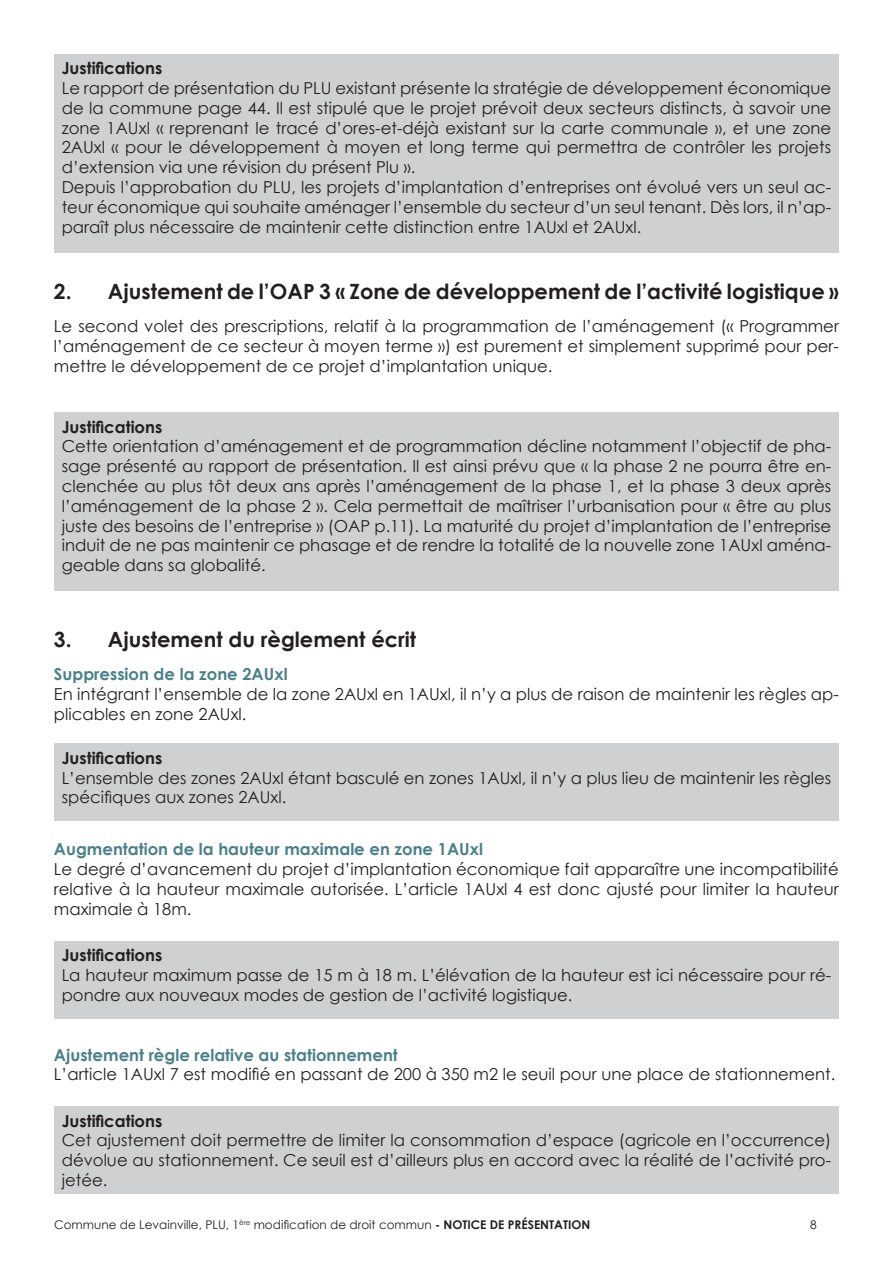
<style>
.page{position:relative;width:893px;height:1263px;background:#fff}
.page>*{position:absolute;margin:0;border:0;box-sizing:border-box;transform-origin:0 0}
.t1{font:700 21px "Century Gothic";color:#231f20}
.t2{font:16.5px/19.8px "Century Gothic";color:#231f20}
.t3{font:700 16.5px "Century Gothic";color:#4b808b}
.t4{font:700 16.5px "Century Gothic";color:#231f20}
.t5{font:12px "Century Gothic";color:#231f20}
.s1{font-weight:700}
</style>
<div class="page">
<div style="left:54px;top:54px;width:785px;height:199px;background:#cfd0d2"></div>
<div style="left:54px;top:412px;width:785px;height:179px;background:#cfd0d2"></div>
<div style="left:54px;top:744px;width:785px;height:77px;background:#cfd0d2"></div>
<div style="left:54px;top:941px;width:785px;height:77px;background:#cfd0d2"></div>
<div style="left:54px;top:1106px;width:785px;height:88px;background:#cfd0d2"></div>
<p class="t4" style="left:62px;top:56px;width:102px">Justifications</p>
<p class="t2" style="left:62px;top:78px;width:771px">Le rapport de présentation du PLU existant présente la stratégie de développement économique de la commune page 44. Il est stipulé que le projet prévoit deux secteurs distincts, à savoir une zone 1AUxl « reprenant le tracé d’ores-et-déjà existant sur la carte communale », et une zone 2AUxl « pour le développement à moyen et long terme qui permettra de contrôler les projets d’extension via une révision du présent Plu ».<br>Depuis l’approbation du PLU, les projets d’implantation d’entreprises ont évolué vers un seul ac&shy;teur économique qui souhaite aménager l’ensemble du secteur d’un seul tenant. Dès lors, il n’ap&shy;paraît plus nécessaire de maintenir cette distinction entre 1AUxl et 2AUxl.</p>
<p class="t1" style="left:54px;top:276px;width:786px">2. Ajustement de l’OAP 3 « Zone de développement de l’activité logistique »</p>
<p class="t2" style="left:54px;top:316px;width:786px;text-align:justify">Le second volet des prescriptions, relatif à la programmation de l’aménagement (« Programmer l’aménagement de ce secteur à moyen terme ») est purement et simplement supprimé pour per&shy;mettre le développement de ce projet d’implantation unique.</p>
<p class="t4" style="left:62px;top:414px;width:102px">Justifications</p>
<p class="t2" style="left:62px;top:436px;width:771px;text-align:justify">Cette orientation d’aménagement et de programmation décline notamment l’objectif de pha&shy;sage présenté au rapport de présentation. Il est ainsi prévu que « la phase 2 ne pourra être en&shy;clenchée au plus tôt deux ans après l’aménagement de la phase 1, et la phase 3 deux après l’aménagement de la phase 2 ». Cela permettait de maîtriser l’urbanisation pour « être au plus juste des besoins de l’entreprise » (OAP p.11). La maturité du projet d’implantation de l’entreprise induit de ne pas maintenir ce phasage et de rendre la totalité de la nouvelle zone 1AUxl aména&shy;geable dans sa globalité.</p>
<p class="t1" style="left:54px;top:624px;width:364px">3. Ajustement du règlement écrit</p>
<p class="t3" style="left:54px;top:662px;width:235px">Suppression de la zone 2AUxl</p>
<p class="t2" style="left:54px;top:684px;width:786px">En intégrant l’ensemble de la zone 2AUxl en 1AUxl, il n’y a plus de raison de maintenir les règles ap&shy;plicables en zone 2AUxl.</p>
<p class="t4" style="left:62px;top:745px;width:102px">Justifications</p>
<p class="t2" style="left:62px;top:767px;width:771px">L’ensemble des zones 2AUxl étant basculé en zones 1AUxl, il n’y a plus lieu de maintenir les règles spécifiques aux zones 2AUxl.</p>
<p class="t3" style="left:54px;top:837px;width:430px">Augmentation de la hauteur maximale en zone 1AUxl</p>
<p class="t2" style="left:54px;top:859px;width:786px;text-align:justify">Le degré d’avancement du projet d’implantation économique fait apparaître une incompatibilité relative à la hauteur maximale autorisée. L’article 1AUxl 4 est donc ajusté pour limiter la hauteur maximale à 18m.</p>
<p class="t4" style="left:62px;top:943px;width:102px">Justifications</p>
<p class="t2" style="left:62px;top:965px;width:771px">La hauteur maximum passe de 15 m à 18 m. L’élévation de la hauteur est ici nécessaire pour ré&shy;pondre aux nouveaux modes de gestion de l’activité logistique.</p>
<p class="t3" style="left:54px;top:1042px;width:345px">Ajustement règle relative au stationnement</p>
<p class="t2" style="left:54px;top:1064px;width:783px">L’article 1AUxl 7 est modifié en passant de 200 à 350 m2 le seuil pour une place de stationnement.</p>
<p class="t4" style="left:62px;top:1108px;width:102px">Justifications</p>
<p class="t2" style="left:62px;top:1130px;width:771px;text-align:justify">Cet ajustement doit permettre de limiter la consommation d’espace (agricole en l’occurrence) dévolue au stationnement. Ce seuil est d’ailleurs plus en accord avec la réalité de l’activité pro&shy;jetée.</p>
<p class="t5" style="left:54px;top:1216px;width:538px">Commune de Levainville, PLU, 1<sup>ère</sup> modification de droit commun <span class="s1">- NOTICE DE PRÉSENTATION</span></p>
<p class="t5" style="left:810px;top:1216px;width:8px">8</p>
</div>
